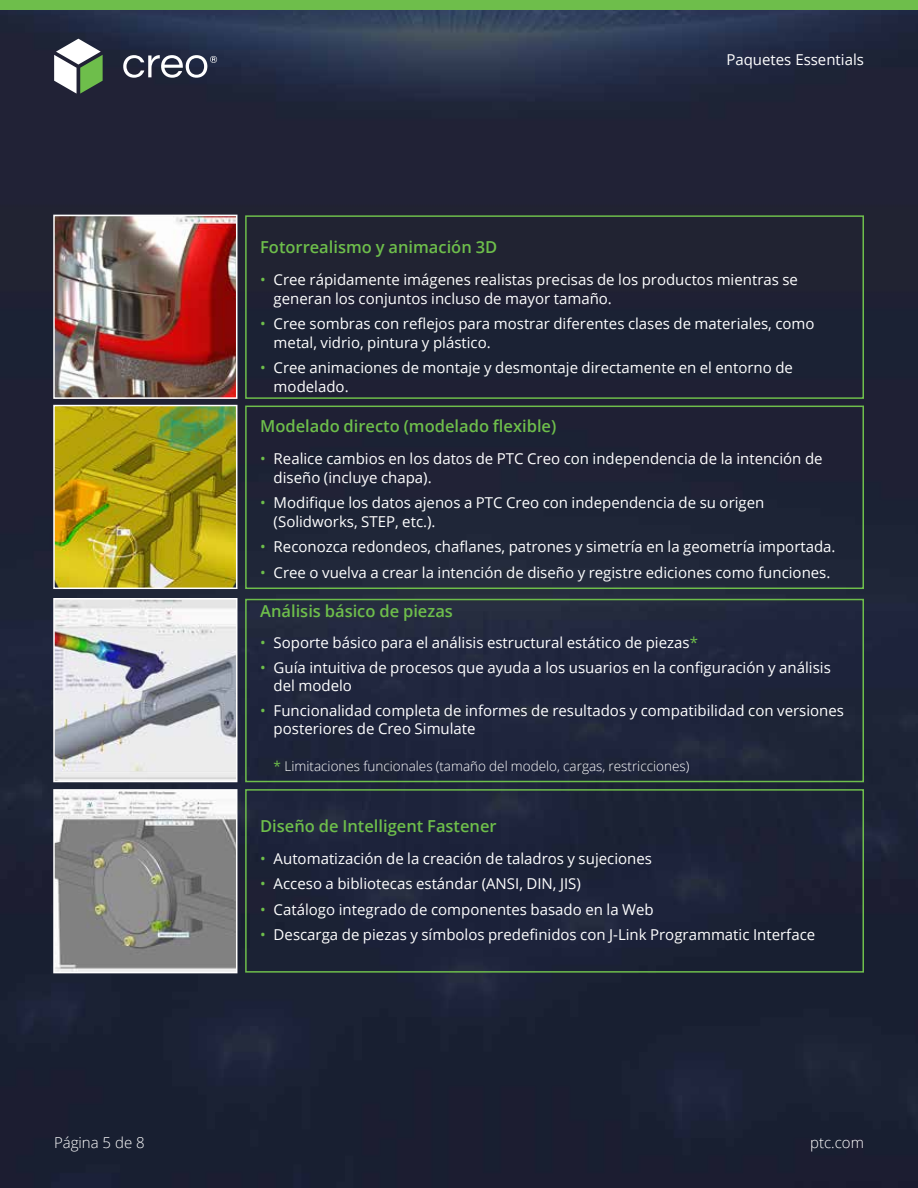
<style>
.page{position:relative;width:918px;height:1188px;background:#fff}
.page>*{position:absolute;margin:0;border:0;box-sizing:border-box;transform-origin:0 0}
.t1{font:600 16.5px "Open Sans";color:#6ebe4b}
.t2{font:15px/18.8px "Open Sans";color:#fff}
.t3{font:300 15px "Open Sans";color:#fff}
.t4{font:300 13.5px "Open Sans";color:#fff}
.s1{color:#6ebe4b}
.s2{font-weight:400;color:#6ebe4b}
</style>
<div class="page">
<img style="left:0;top:10px;width:918px;height:1178px">
<img style="left:56px;top:218px;width:178px;height:178px">
<div style="left:53px;top:215px;width:184px;height:184px;border:2px solid #fff"></div>
<div style="left:245px;top:215px;width:619px;height:184px;border:2px solid #6ebe4b"></div>
<img style="left:56px;top:408px;width:178px;height:178px">
<div style="left:53px;top:405px;width:184px;height:184px;border:2px solid #fff"></div>
<div style="left:245px;top:406px;width:619px;height:183px;border:2px solid #6ebe4b"></div>
<img style="left:56px;top:601px;width:178px;height:178px">
<div style="left:53px;top:598px;width:184px;height:184px;border:2px solid #fff"></div>
<div style="left:245px;top:599px;width:619px;height:183px;border:2px solid #6ebe4b"></div>
<img style="left:56px;top:792px;width:178px;height:178px">
<div style="left:53px;top:789px;width:184px;height:184px;border:2px solid #fff"></div>
<div style="left:245px;top:789px;width:619px;height:184px;border:2px solid #6ebe4b"></div>
<div style="left:0;top:0;width:918px;height:10px;background:#6ebe4b"></div>
<svg style="left:123px;top:55px;width:94px;height:23px"></svg>
<svg style="left:54px;top:39px;width:49px;height:55px"></svg>
<p class="t2" style="left:726px;top:50px;width:139px">Paquetes Essentials</p>
<p class="t1" style="left:260px;top:235px;width:239px">Fotorrealismo y animación 3D</p>
<p class="t2" style="left:274px;top:270px;width:526px;text-indent:-14px"><span class="s1">•</span> Cree rápidamente imágenes realistas precisas de los productos mientras se generan los conjuntos incluso de mayor tamaño.</p>
<p class="t2" style="left:274px;top:314px;width:543px;text-indent:-14px"><span class="s1">•</span> Cree sombras con reflejos para mostrar diferentes clases de materiales, como metal, vidrio, pintura y plástico.</p>
<p class="t2" style="left:274px;top:358px;width:521px;text-indent:-14px"><span class="s1">•</span> Cree animaciones de montaje y desmontaje directamente en el entorno de modelado.</p>
<p class="t1" style="left:260px;top:414px;width:298px">Modelado directo (modelado flexible)</p>
<p class="t2" style="left:274px;top:449px;width:550px;text-indent:-14px"><span class="s1">•</span> Realice cambios en los datos de PTC Creo con independencia de la intención de diseño (incluye chapa).</p>
<p class="t2" style="left:274px;top:493px;width:492px;text-indent:-14px"><span class="s1">•</span> Modifique los datos ajenos a PTC Creo con independencia de su origen (Solidworks, STEP, etc.).</p>
<p class="t2" style="left:260px;top:537px;width:577px"><span class="s1">•</span> Reconozca redondeos, chaflanes, patrones y simetría en la geometría importada.</p>
<p class="t2" style="left:260px;top:563px;width:572px"><span class="s1">•</span> Cree o vuelva a crear la intención de diseño y registre ediciones como funciones.</p>
<p class="t1" style="left:260px;top:599px;width:194px">Análisis básico de piezas</p>
<p class="t2" style="left:260px;top:633px;width:439px"><span class="s1">•</span> Soporte básico para el análisis estructural estático de piezas<span class="s1">*</span></p>
<p class="t2" style="left:274px;top:658px;width:559px;line-height:18px;text-indent:-14px"><span class="s1">•</span> Guía intuitiva de procesos que ayuda a los usuarios en la configuración y análisis del modelo</p>
<p class="t2" style="left:274px;top:701px;width:572px;line-height:18px;text-indent:-14px"><span class="s1">•</span> Funcionalidad completa de informes de resultados y compatibilidad con versiones posteriores de Creo Simulate</p>
<p class="t4" style="left:274px;top:757px;width:417px"><span class="s2">*</span> Limitaciones funcionales (tamaño del modelo, cargas, restricciones)</p>
<p class="t1" style="left:260px;top:814px;width:238px">Diseño de Intelligent Fastener</p>
<p class="t2" style="left:260px;top:849px;width:393px"><span class="s1">•</span> Automatización de la creación de taladros y sujeciones</p>
<p class="t2" style="left:260px;top:874px;width:322px"><span class="s1">•</span> Acceso a bibliotecas estándar (ANSI, DIN, JIS)</p>
<p class="t2" style="left:260px;top:900px;width:395px"><span class="s1">•</span> Catálogo integrado de componentes basado en la Web</p>
<p class="t2" style="left:260px;top:925px;width:557px"><span class="s1">•</span> Descarga de piezas y símbolos predefinidos con J-Link Programmatic Interface</p>
<p class="t3" style="left:54px;top:1132px;width:92px">Página 5 de 8</p>
<p class="t3" style="left:810px;top:1132px;width:55px">ptc.com</p>
</div>
